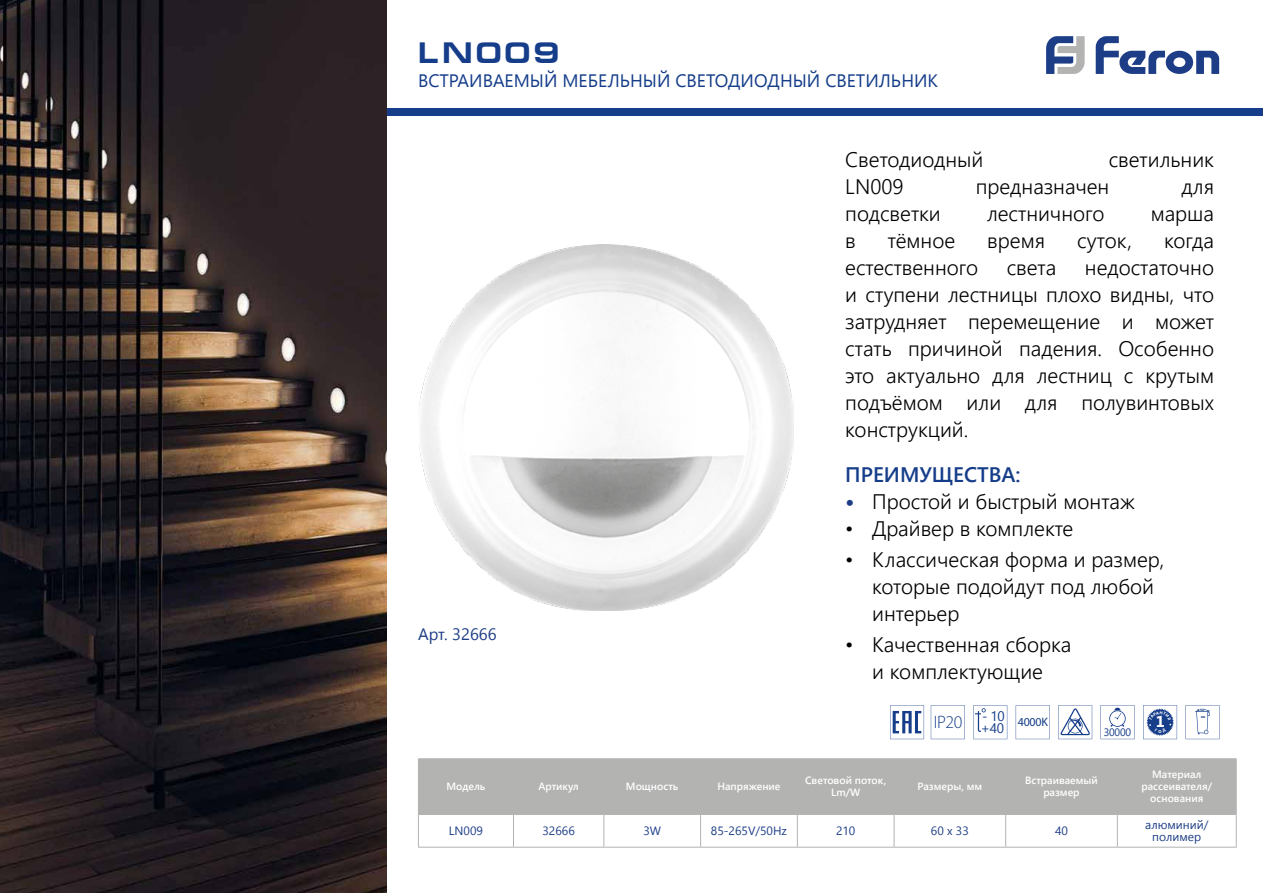
<style>
.page{position:relative;width:1263px;height:893px;background:#fff}
.page>*{position:absolute;margin:0;border:0;box-sizing:border-box;transform-origin:0 0}
.t1{font:700 30px "Europe Ext";letter-spacing:.1em;color:#153d8a}
.t2{font:300 21px/27px "Segoe UI";color:#000;text-align:justify}
.t3{font:600 21px "Segoe UI";color:#153d8a}
.t4{font:18px "Segoe UI";color:#153d8a}
.t5{font:300 18px "Myriad Pro";color:#153d8a}
.t6{font:16.5px "Segoe UI";color:#1d3e86}
.t7{font:700 15.75px "Segoe UI";color:#fff}
.t8{font:13.8px/12.9px "Segoe UI";color:#153d8a}
.t9{font:12.3px "Myriad Pro";letter-spacing:-.02em;color:#153d8a}
.t10{font:12px/12px "Segoe UI";color:#1d3e86;text-align:center}
.t11{font:10.65px "Segoe UI";letter-spacing:-.02em;color:#153d8a}
.t12{font:600 10.5px/12px "Segoe UI";color:#fff;text-align:center}
.s1{font-weight:700;font-size:22.5px;color:#1d3e86}
</style>
<div class="page">
<img style="left:419px;top:245px;width:374px;height:365px">
<div style="left:419px;top:759px;width:817px;height:55px;background:#b3b3b2"></div>
<hr style="left:418px;top:814px;width:1px;height:33px;background:#b3b3b2">
<hr style="left:513px;top:815px;width:1px;height:32px;background:#b3b3b2">
<hr style="left:603px;top:815px;width:1px;height:32px;background:#b3b3b2">
<hr style="left:1005px;top:815px;width:1px;height:32px;background:#b3b3b2">
<hr style="left:700px;top:815px;width:1px;height:32px;background:#b3b3b2">
<hr style="left:797px;top:815px;width:1px;height:32px;background:#b3b3b2">
<hr style="left:894px;top:815px;width:1px;height:32px;background:#b3b3b2">
<hr style="left:1117px;top:815px;width:1px;height:32px;background:#b3b3b2">
<hr style="left:1236px;top:814px;width:1px;height:33px;background:#b3b3b2">
<hr style="left:513px;top:814px;width:91px;height:1px;background:#b3b3b2">
<hr style="left:513px;top:847px;width:91px;height:1px;background:#b3b3b2">
<hr style="left:797px;top:814px;width:97px;height:1px;background:#b3b3b2">
<hr style="left:797px;top:847px;width:97px;height:1px;background:#b3b3b2">
<hr style="left:418px;top:758px;width:95px;height:1px;background:#b3b3b2">
<hr style="left:418px;top:759px;width:1px;height:55px;background:#b3b3b2">
<hr style="left:513px;top:758px;width:91px;height:1px;background:#b3b3b2">
<hr style="left:513px;top:759px;width:1px;height:55px;background:#b3b3b2">
<hr style="left:604px;top:758px;width:97px;height:1px;background:#b3b3b2">
<hr style="left:603px;top:759px;width:1px;height:55px;background:#b3b3b2">
<hr style="left:701px;top:758px;width:96px;height:1px;background:#b3b3b2">
<hr style="left:700px;top:759px;width:1px;height:55px;background:#b3b3b2">
<hr style="left:797px;top:758px;width:97px;height:1px;background:#b3b3b2">
<hr style="left:797px;top:759px;width:1px;height:55px;background:#b3b3b2">
<hr style="left:894px;top:758px;width:112px;height:1px;background:#b3b3b2">
<hr style="left:894px;top:759px;width:1px;height:55px;background:#b3b3b2">
<hr style="left:1006px;top:758px;width:111px;height:1px;background:#b3b3b2">
<hr style="left:1005px;top:759px;width:1px;height:55px;background:#b3b3b2">
<hr style="left:1117px;top:758px;width:119px;height:1px;background:#b3b3b2">
<hr style="left:1117px;top:759px;width:1px;height:55px;background:#b3b3b2">
<hr style="left:1236px;top:759px;width:1px;height:55px;background:#b3b3b2">
<hr style="left:419px;top:814px;width:94px;height:1px;background:#b3b2b2">
<hr style="left:418px;top:847px;width:95px;height:1px;background:#b3b2b2">
<hr style="left:604px;top:814px;width:97px;height:1px;background:#b3b2b2">
<hr style="left:701px;top:814px;width:96px;height:1px;background:#b3b2b2">
<hr style="left:894px;top:814px;width:112px;height:1px;background:#b3b2b2">
<hr style="left:1006px;top:814px;width:111px;height:1px;background:#b3b2b2">
<hr style="left:1117px;top:814px;width:119px;height:1px;background:#b3b2b2">
<hr style="left:604px;top:847px;width:97px;height:1px;background:#b3b2b2">
<hr style="left:701px;top:847px;width:96px;height:1px;background:#b3b2b2">
<hr style="left:894px;top:847px;width:112px;height:1px;background:#b3b2b2">
<hr style="left:1006px;top:847px;width:111px;height:1px;background:#b3b2b2">
<hr style="left:1117px;top:847px;width:119px;height:1px;background:#b3b2b2">
<svg style="left:1046px;top:36px;width:39px;height:38px"></svg>
<svg style="left:1096px;top:36px;width:123px;height:38px"></svg>
<div style="left:384px;top:108px;width:879px;height:7px;background:#153d8a"></div>
<svg style="left:1185px;top:705px;width:34px;height:34px"></svg>
<svg style="left:1100px;top:705px;width:34px;height:34px"></svg>
<svg style="left:1058px;top:705px;width:34px;height:34px"></svg>
<svg style="left:890px;top:705px;width:34px;height:34px"></svg>
<img style="left:0;top:0;width:386px;height:893px">
<svg style="left:1016px;top:705px;width:34px;height:34px"></svg>
<svg style="left:931px;top:705px;width:34px;height:34px"></svg>
<svg style="left:973px;top:705px;width:34px;height:34px"></svg>
<svg style="left:1143px;top:705px;width:34px;height:34px"></svg>
<h1 class="t1" style="left:418px;top:36px;width:143px">LN009</h1>
<p class="t4" style="left:418px;top:66px;width:521px">ВСТРАИВАЕМЫЙ МЕБЕЛЬНЫЙ СВЕТОДИОДНЫЙ СВЕТИЛЬНИК</p>
<p class="t6" style="left:418px;top:621px;width:80px">Арт. 32666</p>
<p class="t2" style="left:845px;top:146px;width:140px">Светодиодный</p>
<p class="t2" style="left:1109px;top:146px;width:107px">светильник</p>
<p class="t2" style="left:845px;top:173px;width:60px">LN009</p>
<p class="t2" style="left:976px;top:173px;width:135px">предназначен</p>
<p class="t2" style="left:1181px;top:173px;width:34px">для</p>
<p class="t2" style="left:845px;top:200px;width:97px">подсветки</p>
<p class="t2" style="left:987px;top:200px;width:119px">лестничного</p>
<p class="t2" style="left:1151px;top:200px;width:65px">марша</p>
<p class="t2" style="left:845px;top:227px;width:12px">в</p>
<p class="t2" style="left:888px;top:227px;width:69px">тёмное</p>
<p class="t2" style="left:987px;top:227px;width:59px">время</p>
<p class="t2" style="left:1077px;top:227px;width:56px">суток,</p>
<p class="t2" style="left:1164px;top:227px;width:51px">когда</p>
<p class="t2" style="left:845px;top:254px;width:134px">естественного</p>
<p class="t2" style="left:1007px;top:254px;width:51px">света</p>
<p class="t2" style="left:845px;top:254px;width:370px;text-indent:240px">недостаточно и ступени лестницы плохо видны, что затрудняет перемещение и может стать причиной падения. Особенно это актуально для лестниц с крутым подъёмом или для полувинтовых конструкций.</p>
<p class="t3" style="left:845px;top:457px;width:177px">ПРЕИМУЩЕСТВА:</p>
<p class="t2" style="left:845px;top:487px;width:291px"><span class="s1">•</span> Простой и быстрый монтаж</p>
<p class="t2" style="left:845px;top:514px;width:230px">• Драйвер в комплекте</p>
<p class="t2" style="left:872px;top:545px;width:294px;text-align:left;text-indent:-27px">• Классическая форма и размер, которые подойдут под любой интерьер</p>
<p class="t2" style="left:845px;top:630px;width:228px;text-align:center">• Качественная сборка и комплектующие</p>
<p class="t8" style="left:981px;top:709px;width:26px">- 10 +40</p>
<p class="t5" style="left:934px;top:712px;width:30px">IP20</p>
<p class="t9" style="left:1018px;top:714px;width:32px">4000K</p>
<p class="t7" style="left:1156px;top:710px;width:11px">1</p>
<p class="t11" style="left:1104px;top:722px;width:29px">30000</p>
<p class="t12" style="left:446px;top:781px;width:40px">Модель</p>
<p class="t12" style="left:538px;top:781px;width:42px">Артикул</p>
<p class="t12" style="left:626px;top:781px;width:54px">Мощность</p>
<p class="t12" style="left:717px;top:781px;width:65px">Напряжение</p>
<p class="t12" style="left:805px;top:775px;width:83px">Световой поток,<br>Lm/W</p>
<p class="t12" style="left:917px;top:781px;width:66px">Размеры, мм</p>
<p class="t12" style="left:1025px;top:775px;width:74px">Встраиваемый размер</p>
<p class="t12" style="left:1141px;top:769px;width:72px">Материал рассеивателя/ основания</p>
<p class="t10" style="left:449px;top:825px;width:36px">LN009</p>
<p class="t10" style="left:542px;top:825px;width:34px">32666</p>
<p class="t10" style="left:643px;top:825px;width:19px">3W</p>
<p class="t10" style="left:711px;top:825px;width:78px">85-265V/50Hz</p>
<p class="t10" style="left:836px;top:825px;width:21px">210</p>
<p class="t10" style="left:931px;top:825px;width:39px">60 х 33</p>
<p class="t10" style="left:1055px;top:825px;width:14px">40</p>
<p class="t10" style="left:1145px;top:819px;width:65px">алюминий/ полимер</p>
</div>
